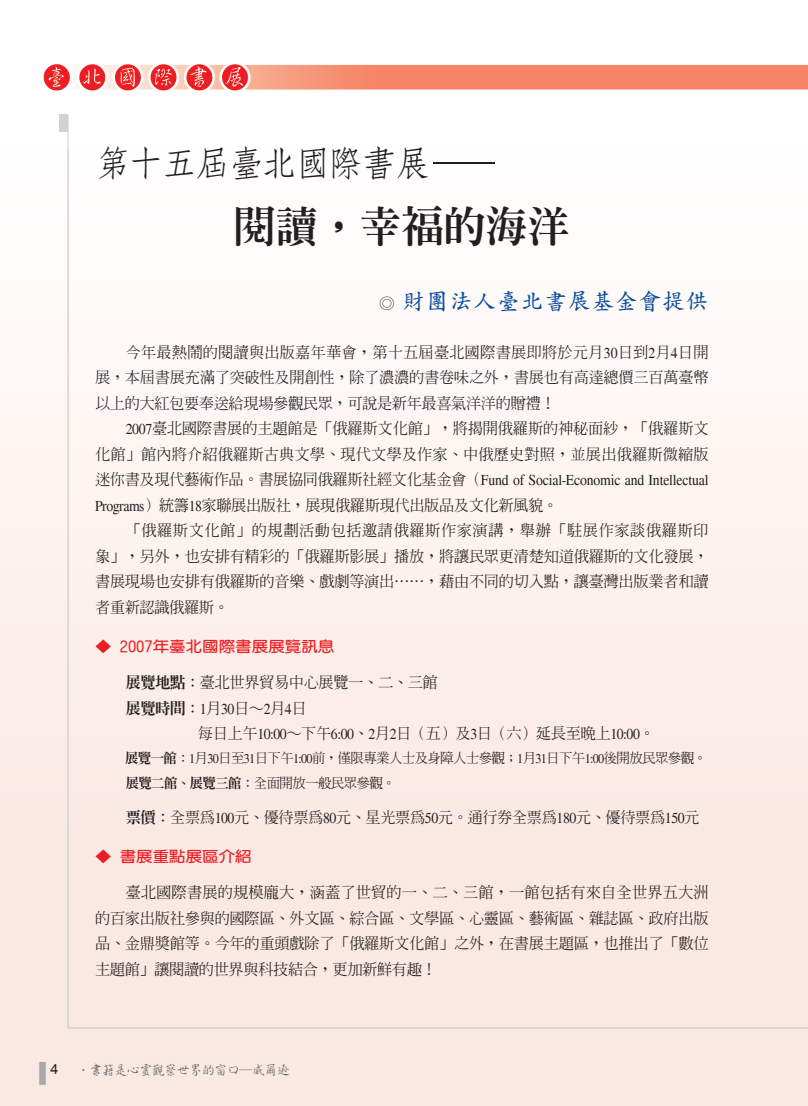
<style>
.page{position:relative;width:808px;height:1106px;background:#fff}
.page>*{position:absolute;margin:0;border:0;box-sizing:border-box;transform-origin:0 0}
.t1{font:800 42px "AR Ming B5";color:#231f20}
.t2{font:500 36px "AR Fang Song B5";letter-spacing:-.075em;color:#231f20}
.t3{font:700 22.5px "AR Kai B5";letter-spacing:.05em;color:#0d4da1}
.t4{font:500 15.3px/25.5px "AR Ming B5";letter-spacing:-.02em;color:#231f20;text-align:justify}
.t5{font:500 15.3px/25.5px "AR Ming B5";letter-spacing:.005em;color:#231f20;text-align:right}
.t6{font:15.3px "Times";letter-spacing:-.01em;color:#231f20;scale:.9 1}
.t7{font:500 15.3px "AR Ming B5";letter-spacing:.03em;color:#231f20}
.t8{font:700 14.85px "AR Yuan B5";color:#ee1d23;scale:1.11 1}
.t9{font:500 13.5px/24.3px "AR Ming B5";letter-spacing:-.05em;color:#231f20}
.t10{font:500 13.5px "AR Xing Shu B5";letter-spacing:-.075em;color:#57585a}
.s1{font-family:"AR New Hei B5";font-weight:500;font-size:15px;color:#231f20}
.s2{font-family:"Times";font-weight:400}
.s3{font-family:"AR Ming B5";font-weight:500}
.s4{font-weight:800}
</style>
<div class="page">
<div style="left:0;top:150px;width:808px;height:956px;background:linear-gradient(to bottom,#fffdfc,#f9e4dd)"></div>
<img style="left:43px;top:64px;width:765px;height:85px">
<svg style="left:807px;top:150px;width:1px;height:956px"></svg>
<div style="left:40px;top:1061px;width:6px;height:23px;background:#a8a9ad"></div>
<hr style="left:68px;top:1027px;width:740px;height:1px;background:#d1d2d4">
<hr style="left:68px;top:115px;width:1px;height:912px;background:#d1d2d4">
<div style="left:60px;top:115px;width:8px;height:17px;background:#d1d2d4"></div>
<svg style="left:51px;top:1063px;width:7px;height:11px"></svg>
<h2 class="t2" style="left:95px;top:145px;width:407px">第十五屆臺北國際書展—</h2>
<h1 class="t1" style="left:234px;top:205px;width:337px">閱讀，幸福的海洋</h1>
<h3 class="t3" style="left:379px;top:290px;width:331px"><span class="s1">◎</span> 財團法人臺北書展基金會提供</h3>
<p class="t4" style="left:95px;top:339px;width:615px;text-indent:31px">今年最熱鬧的閱讀與出版嘉年華會，第十五屆臺北國際書展即將於元月<span class="s2">30</span>日到<span class="s2">2</span>月<span class="s2">4</span>日開展，本屆書展充滿了突破性及開創性，除了濃濃的書卷味之外，書展也有高達總價三百萬臺幣以上的大紅包要奉送給現場參觀民眾，可說是新年最喜氣洋洋的贈禮！</p>
<p class="t5" style="left:95px;top:416px;width:615px"><span class="s2">2007</span>臺北國際書展的主題館是「俄羅斯文化館」，將揭開俄羅斯的神秘面紗，「俄羅斯文<br>化館」館內將介紹俄羅斯古典文學、現代文學及作家、中俄歷史對照，並展出俄羅斯微縮版</p>
<p class="t6" style="left:95px;top:472px;width:683px"><span class="s3">迷你書及現代藝術作品。書展協同俄羅斯社經文化基金會（</span>Fund of Social-Economic and Intellectual</p>
<p class="t4" style="left:95px;top:492px;width:465px"><span class="s2">Programs</span>）統籌<span class="s2">18</span>家聯展出版社，展現俄羅斯現代出版品及文化新風貌。</p>
<p class="t7" style="left:126px;top:523px;width:584px">「俄羅斯文化館」的規劃活動包括邀請俄羅斯作家演講，舉辦「駐展作家談俄羅斯印</p>
<p class="t4" style="left:95px;top:543px;width:615px">象」，另外，也安排有精彩的「俄羅斯影展」播放，將讓民眾更清楚知道俄羅斯的文化發展，</p>
<p class="t4" style="left:95px;top:569px;width:615px">書展現場也安排有俄羅斯的音樂、戲劇等演出⋯⋯，藉由不同的切入點，讓臺灣出版業者和讀</p>
<p class="t4" style="left:95px;top:594px;width:136px">者重新認識俄羅斯。</p>
<p class="t8" style="left:95px;top:639px;width:217px">◆ 2007年臺北國際書展展覽訊息</p>
<p class="t4" style="left:126px;top:669px;width:314px"><span class="s4">展覽地點</span>：臺北世界貿易中心展覽一、二、三館</p>
<p class="t4" style="left:126px;top:695px;width:182px"><span class="s4">展覽時間</span>：<span class="s2">1</span>月<span class="s2">30</span>日∼<span class="s2">2</span>月<span class="s2">4</span>日</p>
<p class="t4" style="left:198px;top:720px;width:458px">每日上午<span class="s2">10:00</span>∼下午<span class="s2">6:00</span>、<span class="s2">2</span>月<span class="s2">2</span>日（五）及<span class="s2">3</span>日（六）延長至晚上<span class="s2">10:00</span>。</p>
<p class="t9" style="left:125px;top:746px;width:583px"><span class="s4">展覽一館</span>：<span class="s2">1</span>月<span class="s2">30</span>日至<span class="s2">31</span>日下午<span class="s2">1:00</span>前，僅限專業人士及身障人士參觀；<span class="s2">1</span>月<span class="s2">31</span>日下午<span class="s2">1:00</span>後開放民眾參觀。<span class="s4">展覽二館、展覽三館</span>：全面開放一般民眾參觀。</p>
<p class="t4" style="left:126px;top:804px;width:575px"><span class="s4">票價</span>：全票為<span class="s2">100</span>元、優待票為<span class="s2">80</span>元、星光票為<span class="s2">50</span>元。通行券全票為<span class="s2">180</span>元、優待票為<span class="s2">150</span>元</p>
<p class="t8" style="left:95px;top:848px;width:143px">◆ 書展重點展區介紹</p>
<p class="t4" style="left:95px;top:879px;width:615px;text-indent:31px">臺北國際書展的規模龐大，涵蓋了世貿的一、二、三館，一館包括有來自全世界五大洲的百家出版社參與的國際區、外文區、綜合區、文學區、心靈區、藝術區、雜誌區、政府出版品、金鼎獎館等。今年的重頭戲除了「俄羅斯文化館」之外，在書展主題區，也推出了「數位主題館」讓閱讀的世界與科技結合，更加新鮮有趣！</p>
<p class="t10" style="left:77px;top:1063px;width:215px">．書籍是心靈觀察世界的窗口─威爾遜</p>
</div>
